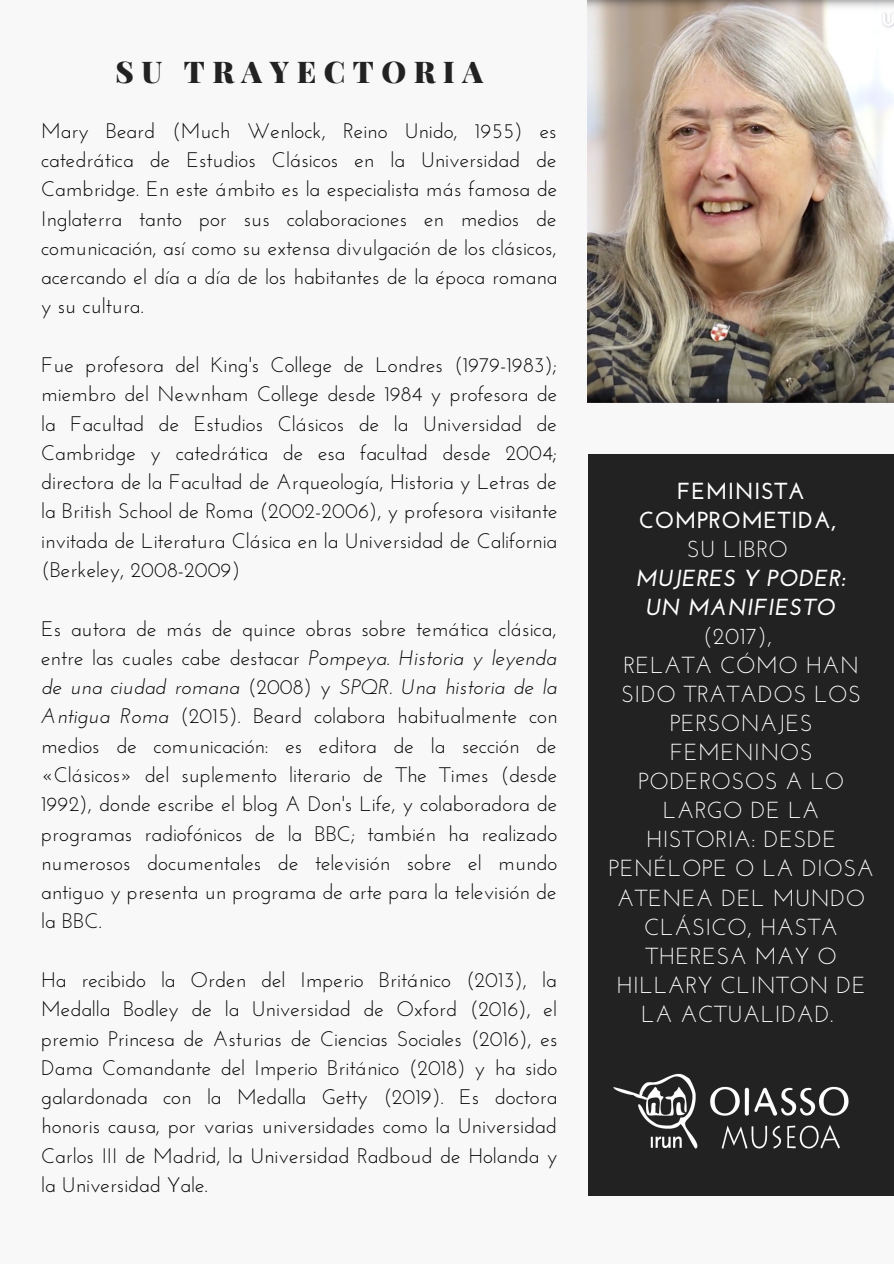
<style>
.page{position:relative;width:894px;height:1264px;background:#fff}
.page>*{position:absolute;margin:0;border:0;box-sizing:border-box;transform-origin:0 0}
.t1{font:900 30px "Playfair Display";letter-spacing:.25em;color:#222}
.t2{font:23.25px/29.1px "Josefin Sans";letter-spacing:.02em;color:#fff;text-align:center}
.t3{font:italic 700 23.25px/29.1px "Josefin Sans";letter-spacing:.02em;color:#fff;text-align:center}
.t4{font:700 23.25px/29.1px "Josefin Sans";letter-spacing:.02em;color:#fff;text-align:center}
.t5{font:21px/29.2px "Josefin Sans";color:#000;text-align:justify}
.s1{font-style:italic}
.s2{font-weight:400;font-style:normal}
</style>
<div class="page">
<div style="left:0;top:0;width:893px;height:1263px;background:#f8f8f8"></div>
<div style="left:587px;top:454px;width:306px;height:741px;background:#222"></div>
<img style="left:587px;top:0;width:306px;height:402px">
<img style="left:613px;top:1073px;width:236px;height:76px">
<p class="t1" style="left:115px;top:51px;width:369px">SU TRAYECTORIA</p>
<p class="t5" style="left:41px;top:118px;width:517px">Mary Beard (Much Wenlock, Reino Unido, 1955) es catedrática de Estudios Clásicos en la Universidad de Cambridge. En este ámbito es la especialista más famosa de Inglaterra tanto por sus colaboraciones en medios de comunicación, así como su extensa divulgación de los clásicos, acercando el día a día de los habitantes de la época romana y su cultura.</p>
<p class="t5" style="left:41px;top:352px;width:517px">Fue profesora del King's College de Londres (1979-1983); miembro del Newnham College desde 1984 y profesora de la Facultad de Estudios Clásicos de la Universidad de Cambridge y catedrática de esa facultad desde 2004; directora de la Facultad de Arqueología, Historia y Letras de la British School de Roma (2002-2006), y profesora visitante invitada de Literatura Clásica en la Universidad de California (Berkeley, 2008-2009)</p>
<p class="t5" style="left:41px;top:615px;width:518px">Es autora de más de quince obras sobre temática clásica, entre las cuales cabe destacar <span class="s1">Pompeya. Historia y leyenda de una ciudad romana</span> (2008) y <span class="s1">SPQR. Una historia de la Antigua Roma</span> (2015). Beard colabora habitualmente con medios de comunicación: es editora de la sección de «Clásicos» del suplemento literario de The Times (desde 1992), donde escribe el blog A Don's Life, y colaboradora de programas radiofónicos de la BBC; también ha realizado numerosos documentales de televisión sobre el mundo antiguo y presenta un programa de arte para la televisión de la BBC.</p>
<p class="t5" style="left:41px;top:967px;width:517px">Ha recibido la Orden del Imperio Británico (2013), la Medalla Bodley de la Universidad de Oxford (2016), el premio Princesa de Asturias de Ciencias Sociales (2016), es Dama Comandante del Imperio Británico (2018) y ha sido galardonada con la Medalla Getty (2019). Es doctora honoris causa, por varias universidades como la Universidad Carlos III de Madrid, la Universidad Radboud de Holanda y la Universidad Yale.</p>
<p class="t4" style="left:638px;top:478px;width:198px">FEMINISTA<br>COMPROMETIDA,</p>
<p class="t2" style="left:686px;top:536px;width:103px">SU LIBRO</p>
<p class="t3" style="left:636px;top:565px;width:211px">MUJERES Y PODER:</p>
<p class="t3" style="left:646px;top:594px;width:191px">UN MANIFIESTO <span class="s2">(2017),</span></p>
<p class="t2" style="left:608px;top:652px;width:267px">RELATA CÓMO HAN<br>SIDO TRATADOS LOS<br>PERSONAJES<br>FEMENINOS<br>PODEROSOS A LO<br>LARGO DE LA<br>HISTORIA: DESDE<br>PENÉLOPE O LA DIOSA<br>ATENEA DEL MUNDO<br>CLÁSICO, HASTA<br>THERESA MAY O<br>HILLARY CLINTON DE<br>LA ACTUALIDAD.</p>
</div>
